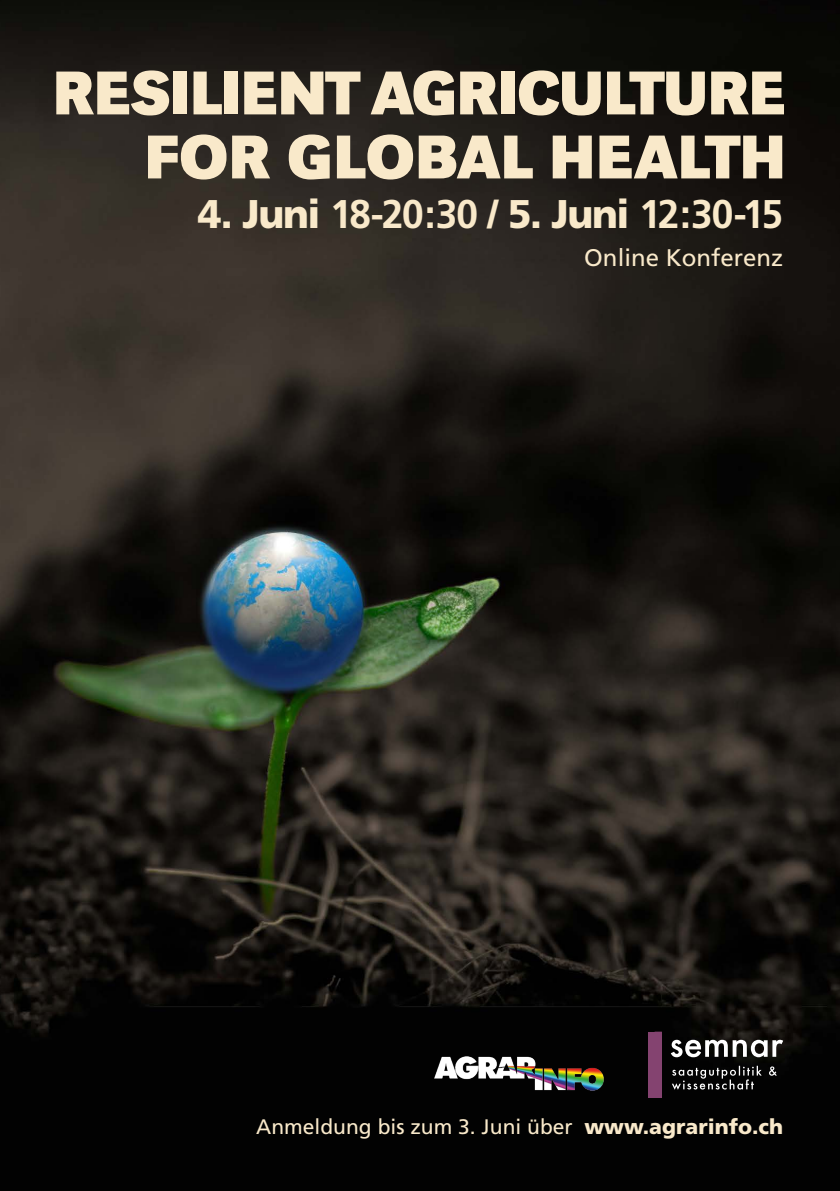
<style>
.page{position:relative;width:840px;height:1191px;background:#fff}
.page>*{position:absolute;margin:0;border:0;box-sizing:border-box;transform-origin:0 0}
.Res-TITOLO{font:700 64.2px/64px "URW Grotesk T";letter-spacing:-.02em;color:#f9e9ca;text-align:right}
.Res-TITOLO-2{font:700 40px "Frutiger";letter-spacing:-.045em;color:#f9e9ca}
.Res-dateUne{font:24px "Frutiger";color:#f9e9ca}
.Res-dateUne-2{font:21px "Frutiger";color:#f9e9ca}
.Res-dateUne-3{font:900 21px "Frutiger";color:#f9e9ca}
.s1{font-weight:900}
</style>
<div class="page">
<img style="left:0;top:0;width:839px;height:1187px">
<img style="left:430px;top:1054px;width:176px;height:38px">
<svg style="left:670px;top:1039px;width:112px;height:18px"></svg>
<svg style="left:671px;top:1065px;width:105px;height:24px;background:#2e2e2e"></svg>
<div style="left:648px;top:1031px;width:13px;height:66px;background:#844370"></div>
<p class="Res-TITOLO" style="left:52px;top:60px;width:735px">RESILIENT AGRICULTURE<br>FOR GLOBAL HEALTH</p>
<p class="Res-TITOLO-2" style="left:198px;top:191px;width:586px"><span class="s1">4. Juni</span> 18-20:30 <span class="s1">/ 5. Juni</span> 12:30-15</p>
<p class="Res-dateUne" style="left:584px;top:244px;width:200px">Online Konferenz</p>
<p class="Res-dateUne-2" style="left:256px;top:1114px;width:318px">Anmeldung bis zum 3. Juni über</p>
<p class="Res-dateUne-3" style="left:584px;top:1114px;width:200px">www.agrarinfo.ch</p>
</div>
